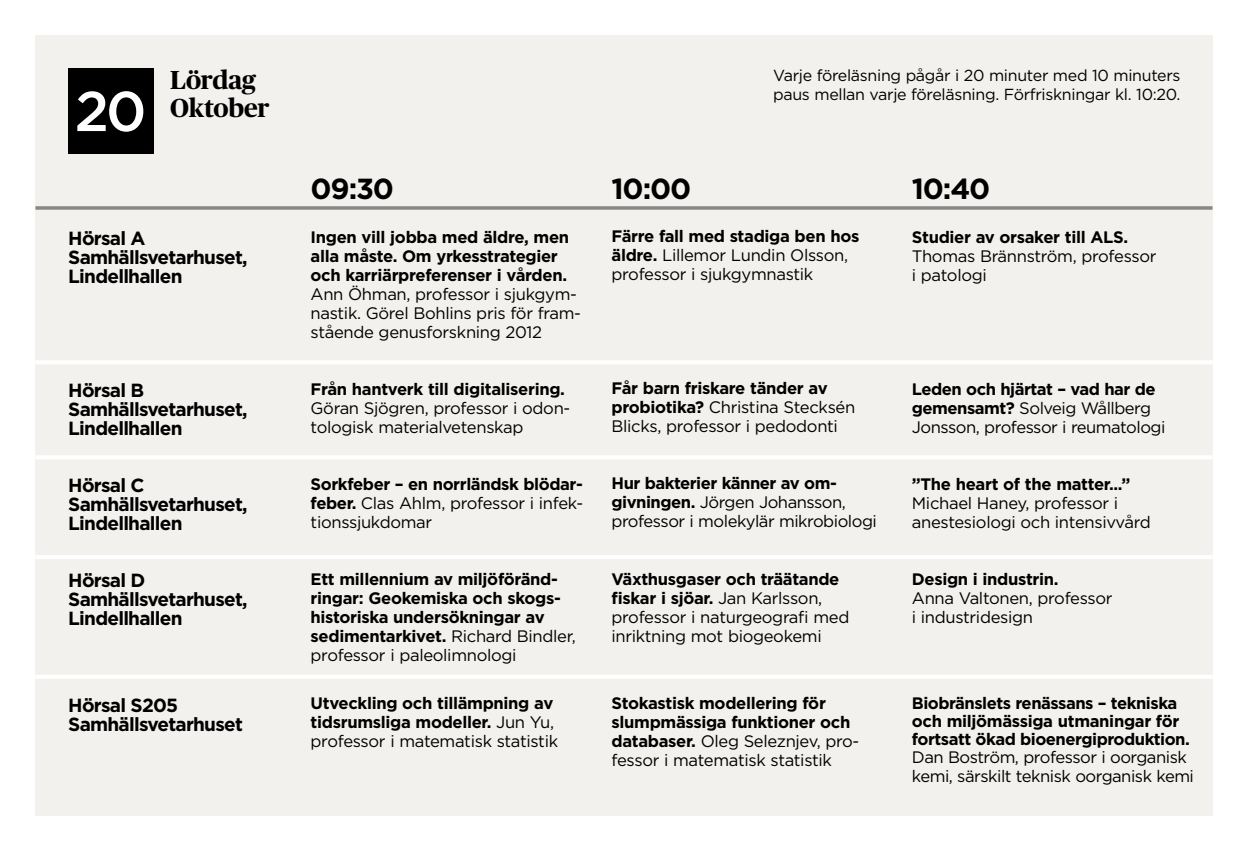
<style>
.page{position:relative;width:1248px;height:851px;background:#fff}
.page>*{position:absolute;margin:0;border:0;box-sizing:border-box;transform-origin:0 0}
.t1{font:700 29px "Gotham 20";letter-spacing:-.02em;color:#000}
.t2{font:700 26px/28px "Publico Headline";letter-spacing:-.01em;color:#000}
.t3{font:700 19px/19px "Gotham 20";letter-spacing:-.02em;color:#000}
.t4{font:16.6px/19px "Gotham 20";color:#000}
.t5{font:700 16.6px/19px "Gotham 20";color:#000}
.t6{font:16px/19px "Gotham 20";color:#000}
.s1{font-family:"Gotham 20";font-weight:500;font-size:56px;color:#fff}
.s2{font-weight:700}
.s3{font-weight:400}
</style>
<div class="page">
<div style="left:35px;top:35px;width:1177px;height:780px;background:#f2f1ed"></div>
<svg style="left:35px;top:206px;width:1177px;height:4px;background:#939495"></svg>
<hr style="left:35px;top:360px;width:1177px;height:4px;background:#fff">
<hr style="left:35px;top:455px;width:1177px;height:4px;background:#fff">
<hr style="left:35px;top:555px;width:1177px;height:4px;background:#fff">
<hr style="left:36px;top:675px;width:1176px;height:3px;background:#fff">
<div style="left:68px;top:68px;width:85px;height:85px;background:#000"></div>
<h2 class="t2" style="left:75px;top:64px;width:196px;text-indent:96px">Lördag<br><span class="s1">20</span> Oktober</h2>
<p class="t6" style="left:773px;top:65px;width:408px">Varje föreläsning pågår i 20 minuter med 10 minuters paus mellan varje föreläsning. Förfriskningar kl. 10:20.</p>
<p class="t3" style="left:68px;top:228px;width:180px">Hörsal A<br>Samhällsvetarhuset,<br>Lindellhallen</p>
<p class="t3" style="left:68px;top:380px;width:180px">Hörsal B<br>Samhällsvetarhuset,<br>Lindellhallen</p>
<p class="t3" style="left:68px;top:475px;width:180px">Hörsal C<br>Samhällsvetarhuset,<br>Lindellhallen</p>
<p class="t3" style="left:68px;top:570px;width:180px">Hörsal D<br>Samhällsvetarhuset,<br>Lindellhallen</p>
<p class="t3" style="left:68px;top:695px;width:176px">Hörsal S205<br>Samhällsvetarhuset</p>
<h1 class="t1" style="left:310px;top:169px;width:84px">09:30</h1>
<p class="t5" style="left:310px;top:227px;width:260px">Ingen vill jobba med äldre, men alla måste. Om yrkesstrategier och karriärpreferenser i vården.</p>
<p class="t4" style="left:310px;top:284px;width:271px">Ann Öhman, professor i sjukgym&shy;nastik. Görel Bohlins pris för fram&shy;stående genusforskning 2012</p>
<p class="t5" style="left:310px;top:379px;width:255px">Från hantverk till digitalisering.</p>
<p class="t4" style="left:310px;top:398px;width:261px">Göran Sjögren, professor i odon&shy;tologisk materialvetenskap</p>
<p class="t4" style="left:310px;top:474px;width:274px;text-align:justify"><span class="s2">Sorkfeber – en norrländsk blödar&shy;feber.</span> Clas Ahlm, professor i infek&shy;tionssjukdomar</p>
<p class="t5" style="left:310px;top:569px;width:266px">Ett millennium av miljöföränd&shy;ringar: Geokemiska och skogs&shy;historiska undersökningar av sedimentarkivet. <span class="s3">Richard Bindler, professor i paleolimnologi</span></p>
<p class="t5" style="left:310px;top:693px;width:249px">Utveckling och tillämpning av tidsrumsliga modeller. <span class="s3">Jun Yu, professor i matematisk statistik</span></p>
<h1 class="t1" style="left:611px;top:169px;width:81px">10:00</h1>
<p class="t4" style="left:611px;top:226px;width:249px"><span class="s2">Färre fall med stadiga ben hos äldre.</span> Lillemor Lundin Olsson, professor i sjukgymnastik</p>
<p class="t4" style="left:611px;top:378px;width:245px"><span class="s2">Får barn friskare tänder av probiotika?</span> Christina Stecksén<br>Blicks, professor i pedodonti</p>
<p class="t4" style="left:611px;top:473px;width:266px"><span class="s2">Hur bakterier känner av om&shy;givningen.</span> Jörgen Johansson, professor i molekylär mikrobiologi</p>
<p class="t4" style="left:611px;top:568px;width:239px"><span class="s2">Växthusgaser och träätande fiskar i sjöar.</span> Jan Karlsson, professor i naturgeografi med inriktning mot biogeokemi</p>
<p class="t5" style="left:611px;top:693px;width:249px">Stokastisk modellering för slumpmässiga funktioner och databaser. <span class="s3">Oleg Seleznjev, pro&shy;fessor i matematisk statistik</span></p>
<h1 class="t1" style="left:911px;top:169px;width:79px">10:40</h1>
<p class="t5" style="left:911px;top:227px;width:217px">Studier av orsaker till ALS.</p>
<p class="t4" style="left:911px;top:246px;width:246px">Thomas Brännström, professor i patologi</p>
<p class="t4" style="left:911px;top:379px;width:255px"><span class="s2">Leden och hjärtat – vad har de gemensamt?</span> Solveig Wållberg<br>Jonsson, professor i reumatologi</p>
<p class="t5" style="left:911px;top:474px;width:220px">”The heart of the matter...”</p>
<p class="t4" style="left:911px;top:493px;width:240px">Michael Haney, professor i anestesiologi och intensivvård</p>
<p class="t5" style="left:911px;top:569px;width:148px">Design i industrin.</p>
<p class="t4" style="left:911px;top:588px;width:202px">Anna Valtonen, professor i industridesign</p>
<p class="t5" style="left:911px;top:694px;width:279px;line-height:18px">Biobränslets renässans – tekniska och miljömässiga utmaningar för fortsatt ökad bioenergiproduktion.</p>
<p class="t4" style="left:911px;top:747px;width:283px">Dan Boström, professor i oorganisk kemi, särskilt teknisk oorganisk kemi</p>
</div>
